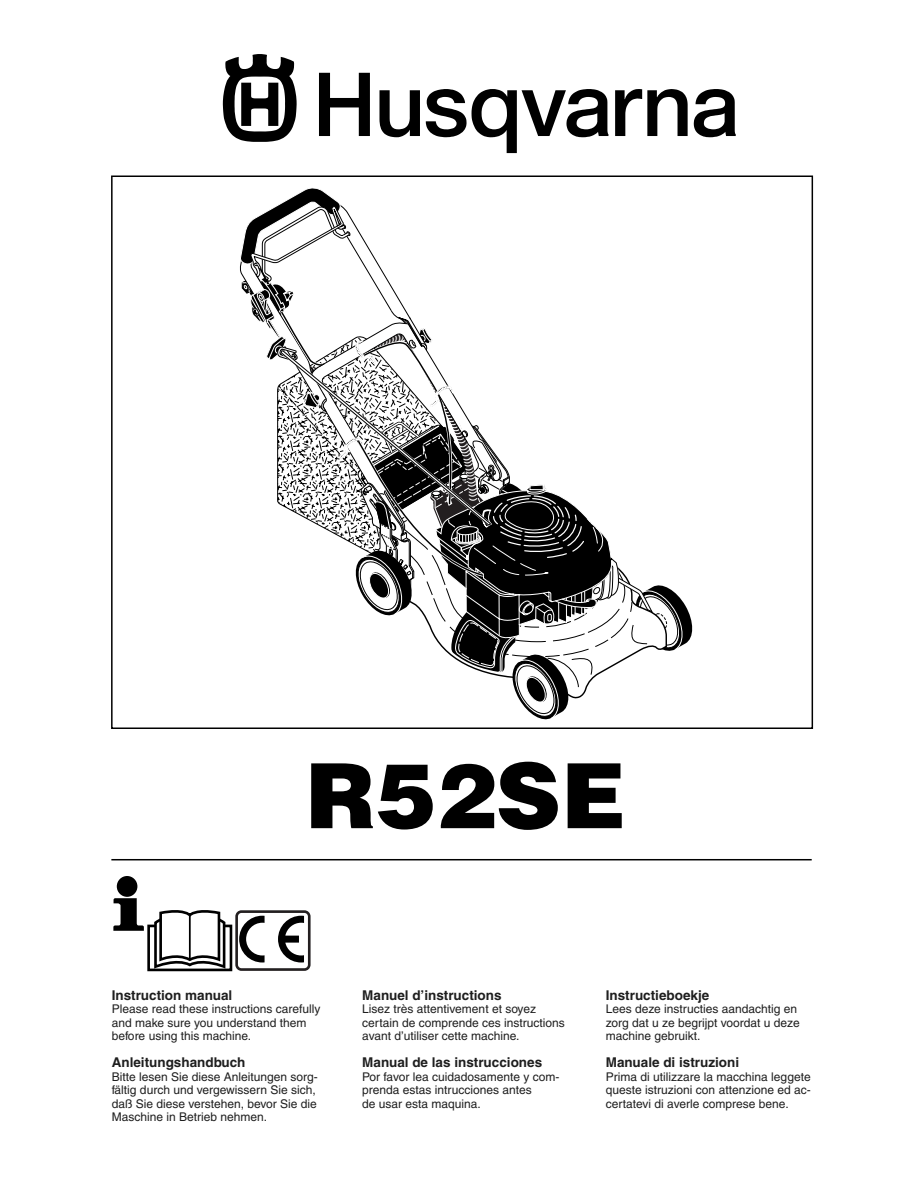
<style>
.page{position:relative;width:918px;height:1188px;background:#fff}
.page>*{position:absolute;margin:0;border:0;box-sizing:border-box;transform-origin:0 0}
.t1{font:900 90px "Helvetica";color:#000}
.t2{font:700 13.5px "Helvetica";color:#1e1e1e}
.t3{font:12px/13.5px "Helvetica";color:#1e1e1e}
.t4{font:700 8.7px "Benguiat Gothic";color:#fff}
</style>
<div class="page">
<svg style="left:615px;top:89px;width:73px;height:47px"></svg>
<svg style="left:694px;top:89px;width:42px;height:48px"></svg>
<svg style="left:380px;top:90px;width:40px;height:47px"></svg>
<svg style="left:223px;top:54px;width:74px;height:88px"></svg>
<svg style="left:319px;top:73px;width:51px;height:63px"></svg>
<svg style="left:426px;top:89px;width:182px;height:64px"></svg>
<hr style="left:111px;top:859px;width:701px;height:1px;background:#000">
<div style="left:117px;top:876px;width:20px;height:21px;background:#000;border-radius:50%"></div>
<svg style="left:113px;top:898px;width:152px;height:74px"></svg>
<svg style="left:278px;top:916px;width:26px;height:47px"></svg>
<div style="left:235px;top:910px;width:76px;height:61px;border:3px solid #231f20;border-radius:5px"></div>
<svg style="left:240px;top:188px;width:453px;height:531px"></svg>
<p class="t4" style="left:445px;top:396px;width:19px;rotate:62deg">)))))</p>
<h1 class="t1" style="left:306px;top:763px;width:322px">R52SE</h1>
<p class="t2" style="left:112px;top:990px;width:122px">Instruction manual</p>
<p class="t3" style="left:112px;top:1003px;width:210px">Please read these instructions care ful ly and make sure you un der stand them before using this ma chine.</p>
<p class="t2" style="left:112px;top:1057px;width:135px">Anleitungshandbuch</p>
<p class="t3" style="left:112px;top:1071px;width:208px">Bitte lesen Sie diese Anleitungen sorg&shy;fältig durch und vergewissern Sie sich, daß Sie diese verstehen, bevor Sie die Maschine in Betrieb nehmen.</p>
<p class="t2" style="left:362px;top:990px;width:141px">Manuel d’instructions</p>
<p class="t3" style="left:362px;top:1003px;width:204px">Lisez très attentivement et soyez certain de comprende ces in struc tions avant d’utiliser cette machine.</p>
<p class="t2" style="left:362px;top:1057px;width:181px">Manual de las instrucciones</p>
<p class="t3" style="left:362px;top:1071px;width:199px">Por favor lea cuidadosamente y com&shy;prenda estas intrucciones antes<br>de usar esta maquina.</p>
<p class="t2" style="left:606px;top:990px;width:105px">Instructieboekje</p>
<p class="t3" style="left:606px;top:1003px;width:195px">Lees deze instructies aandachtig en zorg dat u ze begrijpt voordat u deze machine gebruikt.</p>
<p class="t2" style="left:606px;top:1057px;width:135px">Manuale di istruzioni</p>
<p class="t3" style="left:606px;top:1071px;width:206px;text-align:justify">Prima di utilizzare la macchina leggete queste istruzioni con attenzione ed ac&shy;certatevi di averle comprese bene.</p>
</div>
